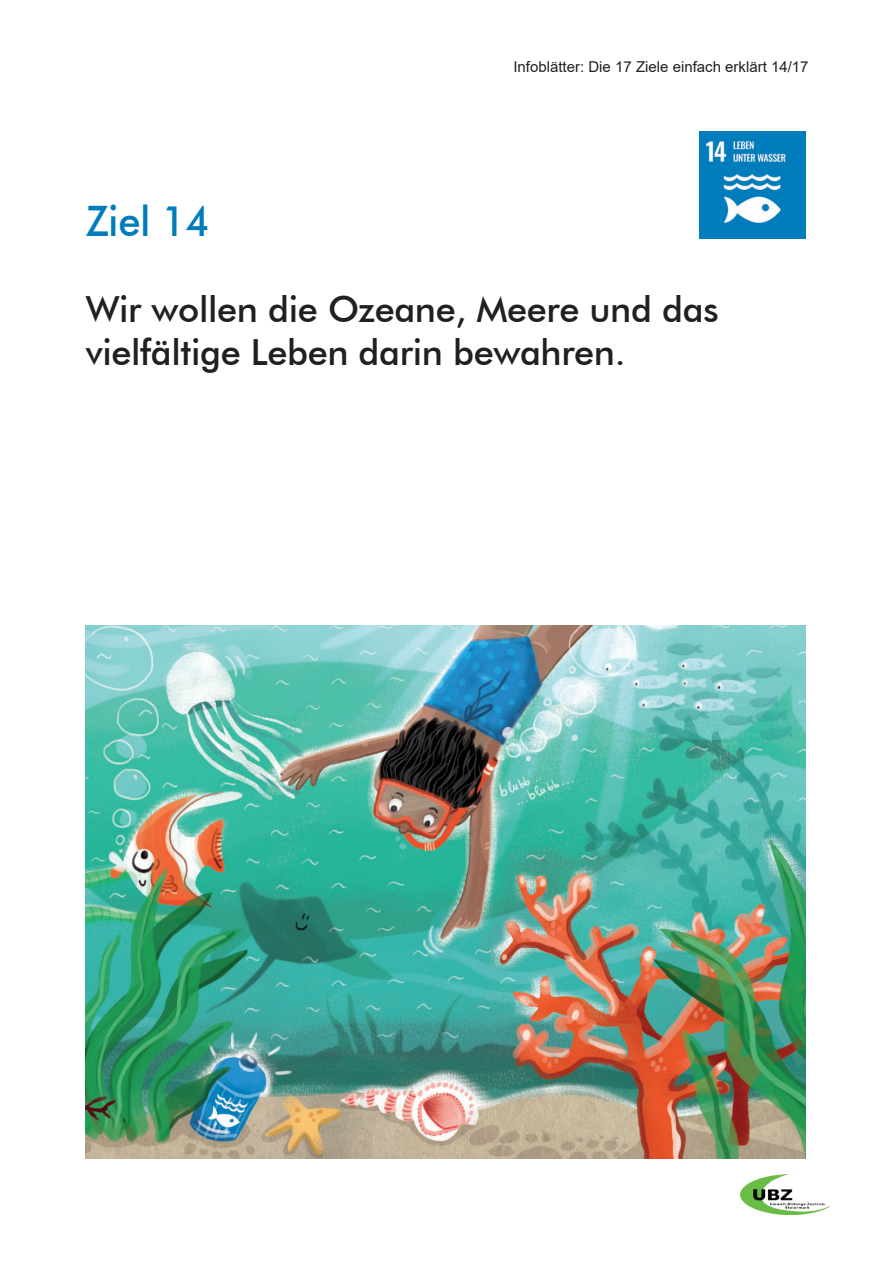
<style>
.page{position:relative;width:893px;height:1263px;background:#fff}
.page>*{position:absolute;margin:0;border:0;box-sizing:border-box;transform-origin:0 0}
.t1{font:500 42px "Futura BT";letter-spacing:-.01em;color:#007cbb;scale:.95 1}
.t2{font:500 36px/43.2px "Futura BT";letter-spacing:-.01em;color:#231f20}
.t3{font:15px "Arial";color:#231f20}
</style>
<div class="page">
<img style="left:740px;top:1175px;width:90px;height:40px">
<img style="left:699px;top:132px;width:106px;height:106px">
<img style="left:86px;top:625px;width:719px;height:534px">
<p class="t1" style="left:86px;top:204px;width:132px">Ziel 14</p>
<p class="t3" style="left:513px;top:58px;width:297px">Infoblätter: Die 17 Ziele einfach erklärt 14/17</p>
<p class="t2" style="left:86px;top:290px;width:635px">Wir wollen die Ozeane, Meere und das vielfältige Leben darin bewahren.</p>
</div>
